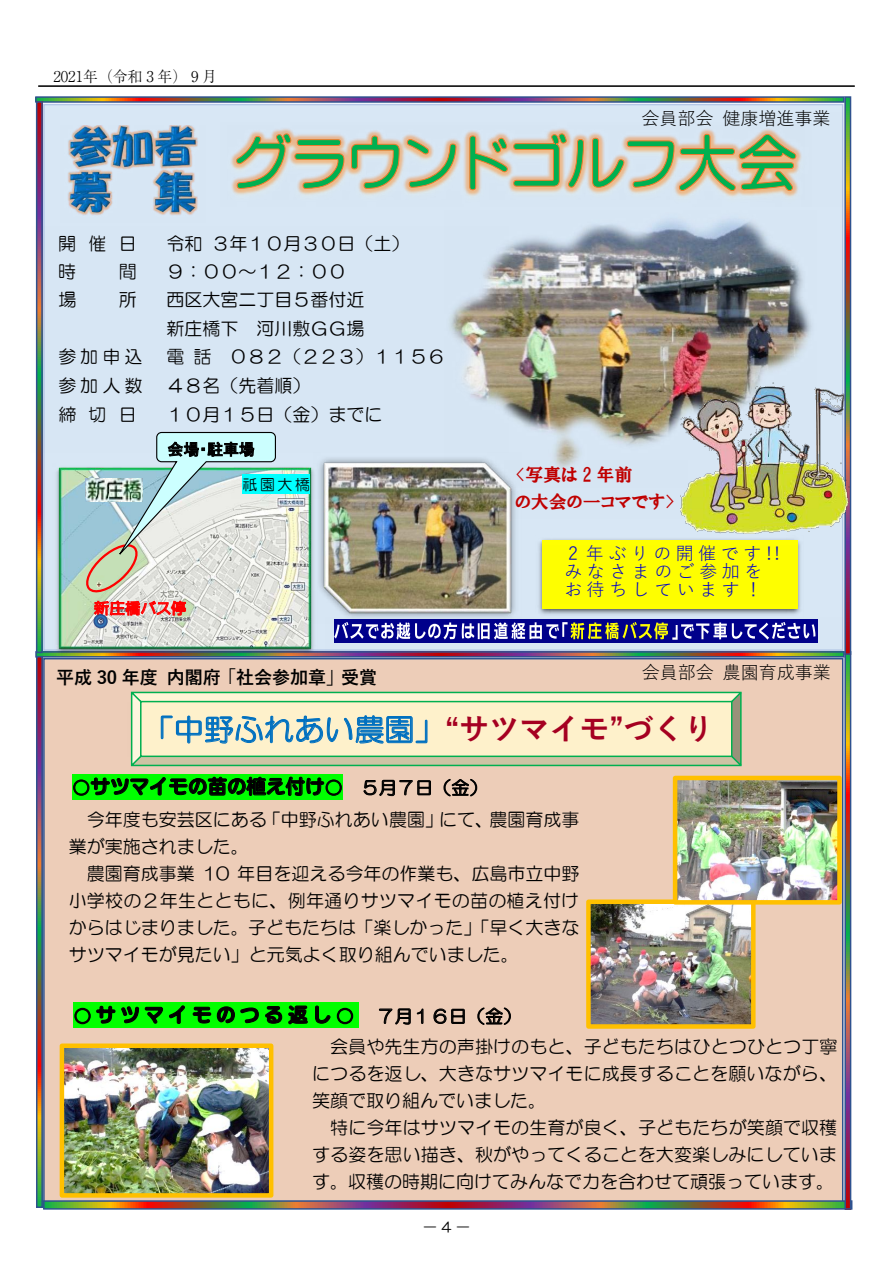
<style>
.page{position:relative;width:893px;height:1263px;background:#fff}
.page>*{position:absolute;margin:0;border:0;box-sizing:border-box;transform-origin:0 0}
.t1{font:30px "HG Maru Gothic MPRO";color:#0070c0}
.t2{font:19.5px "FG Maru Gothic Ca U";color:#000}
.t3{font:18px/27px "HG Maru Gothic MPRO";color:#000}
.t4{font:18px/18px "Yu Gothic";letter-spacing:.25em;color:#00c}
.t5{font:18px "Yu Gothic";color:#000}
.t6{font:700 18px "Yu Gothic";color:#000}
.t7{font:18px/27px "HGP Soei Presence EB";color:#c00000}
.t8{font:15.9px "MS P Gothic";color:#000}
.t9{font:15px "FGP Kaku Gothic Ca M";letter-spacing:.045em;color:#f00}
.t10{font:15px "HG Maru Gothic MPRO";color:#000}
.t11{font:300 14.85px "Ryumin Pro";color:#000}
.t12{font:13.8px "HG Maru Gothic MPRO";color:#000;scale:1.1 1}
.s1{font-family:"Yu Gothic";font-weight:700;color:#a50021}
.s2{font-family:"HG Maru Gothic MPRO";font-size:18px}
</style>
<div class="page">
<div style="left:44px;top:659px;width:799px;height:548px;background:#edcdb8"></div>
<div style="left:44px;top:105px;width:799px;height:545px;background:#d7e6f4"></div>
<div style="left:72px;top:774px;width:271px;height:25px;background:#0f0"></div>
<div style="left:74px;top:1002px;width:285px;height:26px;background:#0f0"></div>
<svg style="left:74px;top:1005px;width:280px;height:20px"></svg>
<svg style="left:46px;top:1203px;width:798px;height:4px;background:#99613a"></svg>
<div style="left:43px;top:1200px;width:809px;height:10px;border:2px solid #2f528f"></div>
<svg style="left:38px;top:654px;width:804px;height:1px"></svg>
<div style="left:35px;top:651px;width:810px;height:7px;border:2px solid #2f528f"></div>
<svg style="left:847px;top:655px;width:1px;height:552px"></svg>
<div style="left:844px;top:651px;width:7px;height:559px;border:2px solid #2f528f"></div>
<svg style="left:39px;top:659px;width:1px;height:546px"></svg>
<div style="left:36px;top:656px;width:7px;height:552px;border:2px solid #2f528f"></div>
<img style="left:53px;top:467px;width:264px;height:191px">
<img style="left:35px;top:227px;width:10px;height:226px">
<svg style="left:84px;top:431px;width:193px;height:163px;background:#c6d5d2"></svg>
<div style="left:159px;top:436px;width:114px;height:23px;background:#cbfefe"></div>
<img style="left:232px;top:471px;width:81px;height:28px">
<div style="left:242px;top:475px;width:68px;height:19px;background:#0ff"></div>
<img style="left:83px;top:595px;width:114px;height:34px">
<img style="left:449px;top:219px;width:363px;height:242px">
<img style="left:313px;top:452px;width:208px;height:171px">
<img style="left:540px;top:539px;width:259px;height:76px">
<img style="left:538px;top:541px;width:263px;height:71px">
<div style="left:542px;top:540px;width:255px;height:68px;background:#ff0"></div>
<img style="left:504px;top:461px;width:177px;height:57px">
<img style="left:325px;top:617px;width:517px;height:33px">
<div style="left:334px;top:619px;width:484px;height:24px;background:#00008b"></div>
<svg style="left:334px;top:622px;width:481px;height:18px"></svg>
<img style="left:230px;top:128px;width:521px;height:69px">
<svg style="left:236px;top:133px;width:515px;height:58px"></svg>
<img style="left:751px;top:129px;width:51px;height:68px">
<img style="left:68px;top:126px;width:130px;height:89px">
<svg style="left:38px;top:99px;width:803px;height:1px"></svg>
<div style="left:35px;top:96px;width:809px;height:7px;border:2px solid #2f528f"></div>
<svg style="left:847px;top:99px;width:1px;height:553px"></svg>
<div style="left:844px;top:96px;width:7px;height:559px;border:2px solid #2f528f"></div>
<svg style="left:39px;top:104px;width:1px;height:546px"></svg>
<div style="left:36px;top:101px;width:7px;height:552px;border:2px solid #2f528f"></div>
<img style="left:681px;top:382px;width:168px;height:154px">
<img style="left:65px;top:1048px;width:203px;height:145px">
<div style="left:60px;top:1043px;width:213px;height:155px;border:4px solid #ffc000"></div>
<img style="left:591px;top:904px;width:160px;height:120px">
<div style="left:586px;top:899px;width:170px;height:130px;border:4px solid #ffc000"></div>
<img style="left:678px;top:781px;width:159px;height:118px">
<div style="left:673px;top:776px;width:169px;height:128px;border:4px solid #ffc000"></div>
<svg style="left:130px;top:691px;width:612px;height:76px;background:#accea0"></svg>
<div style="left:130px;top:703px;width:599px;height:53px;background:#fef1cb"></div>
<svg style="left:93px;top:613px;width:15px;height:16px"></svg>
<hr style="left:38px;top:86px;width:817px;height:1px;background:#000">
<p class="t11" style="left:38px;top:65px;width:180px">　2021年（令和 3 年） 9 月</p>
<p class="t3" style="left:58px;top:229px;width:80px">開催日</p>
<p class="t3" style="left:166px;top:229px;width:245px">令和３年１０月３０日（土）</p>
<p class="t3" style="left:58px;top:258px;width:19px">時</p>
<p class="t3" style="left:119px;top:258px;width:19px">間</p>
<p class="t3" style="left:166px;top:258px;width:181px">９：００～１２：００</p>
<p class="t3" style="left:58px;top:286px;width:19px">場</p>
<p class="t3" style="left:119px;top:286px;width:19px">所</p>
<p class="t3" style="left:166px;top:286px;width:200px;line-height:28.7px">西区大宮二丁目５番付近新庄橋下 河川敷ＧＧ場</p>
<p class="t3" style="left:58px;top:343px;width:86px">参加申込</p>
<p class="t3" style="left:166px;top:343px;width:280px">電話 ０８２（２２３）１１５６</p>
<p class="t3" style="left:58px;top:372px;width:86px">参加人数</p>
<p class="t3" style="left:166px;top:372px;width:145px">４８名（先着順）</p>
<p class="t3" style="left:58px;top:401px;width:80px">締切日</p>
<p class="t3" style="left:166px;top:401px;width:217px">１０月１５日（金）までに</p>
<p class="t8" style="left:168px;top:441px;width:89px">会場・駐車場</p>
<p class="t10" style="left:242px;top:477px;width:69px">祇園大橋</p>
<p class="t9" style="left:94px;top:601px;width:93px">新庄橋バス停</p>
<p class="t5" style="left:641px;top:102px;width:190px">会員部会健康増進事業</p>
<p class="t7" style="left:515px;top:461px;width:161px">&lt;写真は 2 年前<br>の大会の一コマです&gt;</p>
<p class="t4" style="left:564px;top:542px;width:217px">2 年ぶりの開催です!!みなさまのご参加をお待ちしています！</p>
<p class="t5" style="left:642px;top:656px;width:190px">会員部会農園育成事業</p>
<h1 class="t1" style="left:144px;top:714px;width:571px">「中野ふれあい農園」<span class="s1">“サツマイモ”づくり</span></h1>
<p class="t6" style="left:56px;top:668px;width:323px">平成 30 年度内閣府「社会参加章」受賞</p>
<p class="t2" style="left:72px;top:776px;width:417px"><span class="s2">○</span>サツマイモの苗の植え付け<span class="s2">○ ５月７日（金）</span></p>
<p class="t3" style="left:69px;top:806px;width:512px;text-indent:18px">今年度も安芸区にある「中野ふれあい農園」にて、農園育成事業が実施されました。</p>
<p class="t3" style="left:69px;top:860px;width:512px;text-align:justify;text-indent:18px">農園育成事業 10 年目を迎える今年の作業も、広島市立中野小学校の２年生とともに、例年通りサツマイモの苗の植え付けからはじまりました。子どもたちは「楽しかった」「早く大きなサツマイモが見たい」と元気よく取り組んでいました。</p>
<p class="t3" style="left:330px;top:1001px;width:509px;line-height:30.3px;text-indent:47px">７月１６日（金）<br>会員や先生方の声掛けのもと、子どもたちはひとつひとつ丁寧</p>
<p class="t3" style="left:312px;top:1060px;width:527px">につるを返し、大きなサツマイモに成長することを願いながら、笑顔で取り組んでいました。</p>
<p class="t3" style="left:312px;top:1114px;width:527px;text-align:justify;text-indent:18px">特に今年はサツマイモの生育が良く、子どもたちが笑顔で収穫する姿を思い描き、秋がやってくることを大変楽しみにしています。収穫の時期に向けてみんなで力を合わせて頑張っています。</p>
<p class="t12" style="left:422px;top:1220px;width:45px">－4－</p>
</div>
